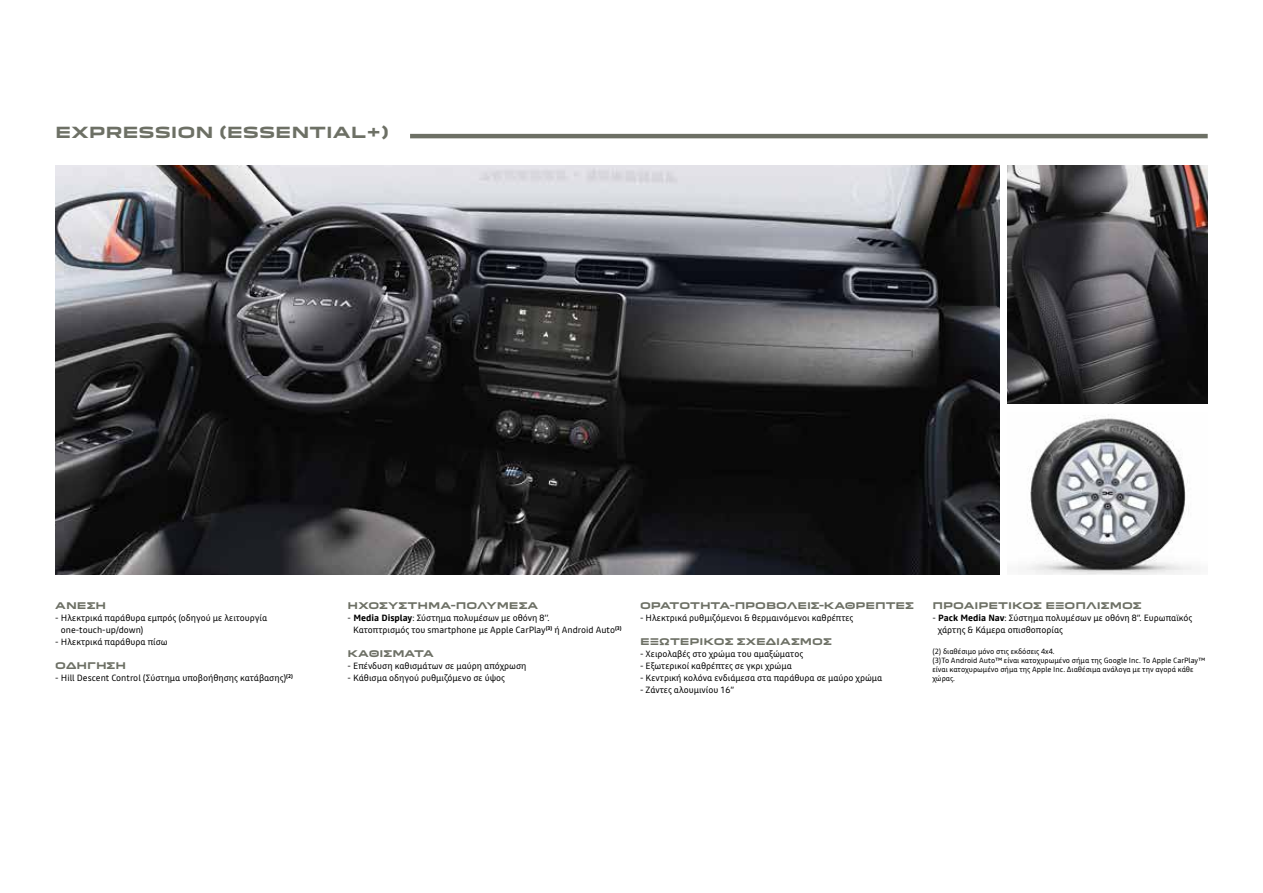
<style>
.page{position:relative;width:1263px;height:893px;background:#fff}
.page>*{position:absolute;margin:0;border:0;box-sizing:border-box;transform-origin:0 0}
.t1{font:700 15px "Dacia Block Extended";color:#6d7065}
.t2{font:9px/12px "Read";color:#000}
.t3{font:700 9px "Dacia Block Extended";color:#6d7065}
.t4{font:7.5px/9px "Read";color:#000}
.s1{font-weight:700}
</style>
<div class="page">
<img style="left:55px;top:166px;width:944px;height:408px">
<img style="left:1008px;top:166px;width:200px;height:238px">
<img style="left:1026px;top:414px;width:166px;height:160px">
<hr style="left:410px;top:134px;width:798px;height:4px;background:#6d7065">
<h1 class="t1" style="left:55px;top:124px;width:335px">EXPRESSION (ESSENTIAL+)</h1>
<p class="t3" style="left:55px;top:600px;width:52px">ΑΝΕΣΗ</p>
<p class="t2" style="left:61px;top:612px;width:208px;text-indent:-6px">- Ηλεκτρικά παράθυρα εμπρός (οδηγού με λειτουργία one-touch-up/down)</p>
<p class="t2" style="left:55px;top:636px;width:114px">- Ηλεκτρικά παράθυρα πίσω</p>
<p class="t3" style="left:55px;top:660px;width:72px">ΟΔΗΓΗΣΗ</p>
<p class="t2" style="left:55px;top:672px;width:239px">- Hill Descent Control (Σύστημα υποβοήθησης κατάβασης)<sup>(2)</sup></p>
<p class="t3" style="left:348px;top:600px;width:192px">ΗΧΟΣΥΣΤΗΜΑ-ΠΟΛΥΜΕΣΑ</p>
<p class="t2" style="left:353px;top:612px;width:270px;text-indent:-6px">- <span class="s1">Media Display</span>: Σύστημα πολυμέσων με οθόνη 8’’.<br>Κατοπτρισμός του smartphone με Apple CarPlay<sup>(3)</sup> ή Android Auto<sup>(3)</sup></p>
<p class="t3" style="left:348px;top:648px;width:88px">ΚΑΘΙΣΜΑΤΑ</p>
<p class="t2" style="left:348px;top:660px;width:180px">- Επένδυση καθισμάτων σε μαύρη απόχρωση</p>
<p class="t2" style="left:348px;top:672px;width:159px">- Κάθισμα οδηγού ρυθμιζόμενο σε ύψος</p>
<p class="t3" style="left:640px;top:600px;width:276px">ΟΡΑΤΟΤΗΤΑ-ΠΡΟΒΟΛΕΙΣ-ΚΑΘΡΕΠΤΕΣ</p>
<p class="t2" style="left:640px;top:612px;width:215px">- Ηλεκτρικά ρυθμιζόμενοι &amp; θερμαινόμενοι καθρέπτες</p>
<p class="t3" style="left:640px;top:636px;width:193px">ΕΞΩΤΕΡΙΚΟΣ ΣΧΕΔΙΑΣΜΟΣ</p>
<p class="t2" style="left:640px;top:648px;width:165px">- Χειρολαβές στο χρώμα του αμαξώματος</p>
<p class="t2" style="left:640px;top:660px;width:153px">- Εξωτερικοί καθρέπτες σε γκρι χρώμα</p>
<p class="t2" style="left:640px;top:672px;width:244px">- Κεντρική κολόνα ενδιάμεσα στα παράθυρα σε μαύρο χρώμα</p>
<p class="t2" style="left:640px;top:684px;width:96px">- Ζάντες αλουμινίου 16’’</p>
<p class="t3" style="left:932px;top:600px;width:211px">ΠΡΟΑΙΡΕΤΙΚΟΣ ΕΞΟΠΛΙΣΜΟΣ</p>
<p class="t2" style="left:938px;top:612px;width:256px;text-indent:-6px">- <span class="s1">Pack Media Nav</span>: Σύστημα πολυμέσων με οθόνη 8’’. Ευρωπαϊκός χάρτης &amp; Κάμερα οπισθοπορίας</p>
<p class="t4" style="left:932px;top:647px;width:274px">(2) διαθέσιμο μόνο στις εκδόσεις 4x4.<br>(3)Το Android Auto™ είναι κατοχυρωμένο σήμα της Google Inc. Το Apple CarPlay™ είναι κατοχυρωμένο σήμα της Apple Inc. Διαθέσιμα ανάλογα με την αγορά κάθε χώρας.</p>
</div>
